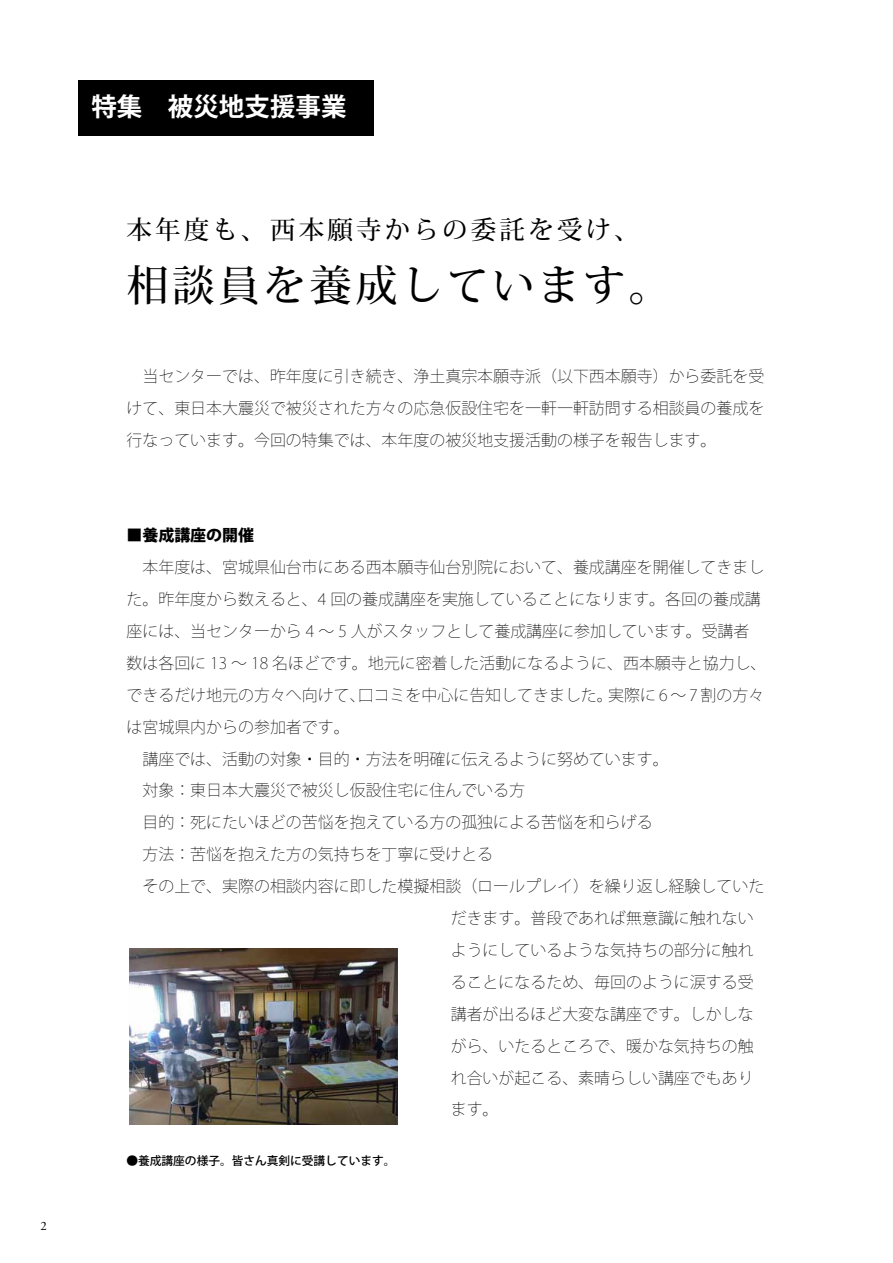
<style>
.page{position:relative;width:893px;height:1263px;background:#fff}
.page>*{position:absolute;margin:0;border:0;box-sizing:border-box;transform-origin:0 0}
.t1{font:500 42.45px "Koz Min Pro";letter-spacing:.075em;color:#000}
.t2{font:500 25.5px "Koz Min Pro";letter-spacing:.125em;color:#000}
.t3{font:700 25.5px "Koz Go Pro";color:#fff}
.t4{font:200 15.9px/32px "Koz Go Pro";color:#000;text-align:justify}
.t5{font:800 15.9px "Koz Go Pro";color:#000}
.t6{font:12.75px "Adobe Garamond Pro";color:#000}
.t7{font:500 11.7px "Koz Go Pro";color:#000}
</style>
<div class="page">
<div style="left:79px;top:81px;width:295px;height:55px;background:#000"></div>
<img style="left:130px;top:949px;width:267px;height:175px">
<p class="t6" style="left:40px;top:1218px;width:8px">2</p>
<h2 class="t3" style="left:91px;top:90px;width:257px">特集　被災地支援事業</h2>
<h2 class="t2" style="left:126px;top:212px;width:514px">本年度も、西本願寺からの委託を受け、</h2>
<h1 class="t1" style="left:126px;top:255px;width:546px">相談員を養成しています。</h1>
<p class="t4" style="left:126px;top:360px;width:639px;text-indent:16px">当センターでは、昨年度に引き続き、浄土真宗本願寺派（以下西本願寺）から委託を受けて、東日本大震災で被災された方々の応急仮設住宅を一軒一軒訪問する相談員の養成を行なっています。今回の特集では、本年度の被災地支援活動の様子を報告します。</p>
<p class="t5" style="left:126px;top:525px;width:129px">■養成講座の開催</p>
<p class="t4" style="left:142px;top:551px;width:623px">本年度は、宮城県仙台市にある西本願寺仙台別院において、養成講座を開催してきまし</p>
<p class="t4" style="left:126px;top:583px;width:636px">た。昨年度から数えると、4 回の養成講座を実施していることになります。各回の養成講</p>
<p class="t4" style="left:126px;top:615px;width:624px">座には、当センターから 4 ～ 5 人がスタッフとして養成講座に参加しています。受講者</p>
<p class="t4" style="left:126px;top:647px;width:642px">数は各回に 13 ～ 18 名ほどです。地元に密着した活動になるように、西本願寺と協力し、</p>
<p class="t4" style="left:608px;top:679px;width:158px">実際に 6 ～ 7 割の方々</p>
<p class="t4" style="left:126px;top:679px;width:241px">できるだけ地元の方々へ向けて、は宮城県内からの参加者です。</p>
<p class="t4" style="left:142px;top:743px;width:528px">講座では、活動の対象・目的・方法を明確に伝えるように努めています。</p>
<p class="t4" style="left:142px;top:774px;width:384px">対象：東日本大震災で被災し仮設住宅に住んでいる方</p>
<p class="t4" style="left:142px;top:806px;width:512px">目的：死にたいほどの苦悩を抱えている方の孤独による苦悩を和らげる</p>
<p class="t4" style="left:142px;top:838px;width:352px">方法：苦悩を抱えた方の気持ちを丁寧に受けとる</p>
<p class="t4" style="left:142px;top:870px;width:623px">その上で、実際の相談内容に即した模擬相談（ロールプレイ）を繰り返し経験していた</p>
<p class="t4" style="left:451px;top:902px;width:304px">だきます。普段であれば無意識に触れない</p>
<p class="t4" style="left:451px;top:934px;width:304px">ようにしているような気持ちの部分に触れ</p>
<p class="t4" style="left:451px;top:966px;width:304px">ることになるため、毎回のように涙する受</p>
<p class="t4" style="left:451px;top:998px;width:304px">講者が出るほど大変な講座です。しかしな</p>
<p class="t4" style="left:451px;top:1030px;width:304px">がら、いたるところで、暖かな気持ちの触</p>
<p class="t4" style="left:451px;top:1061px;width:304px">れ合いが起こる、素晴らしい講座でもあり</p>
<p class="t4" style="left:451px;top:1093px;width:49px">ます。</p>
<p class="t4" style="left:358px;top:679px;width:257px">口コミを中心に告知してきました。</p>
<p class="t7" style="left:126px;top:1153px;width:270px">●養成講座の様子。皆さん真剣に受講しています。</p>
</div>
